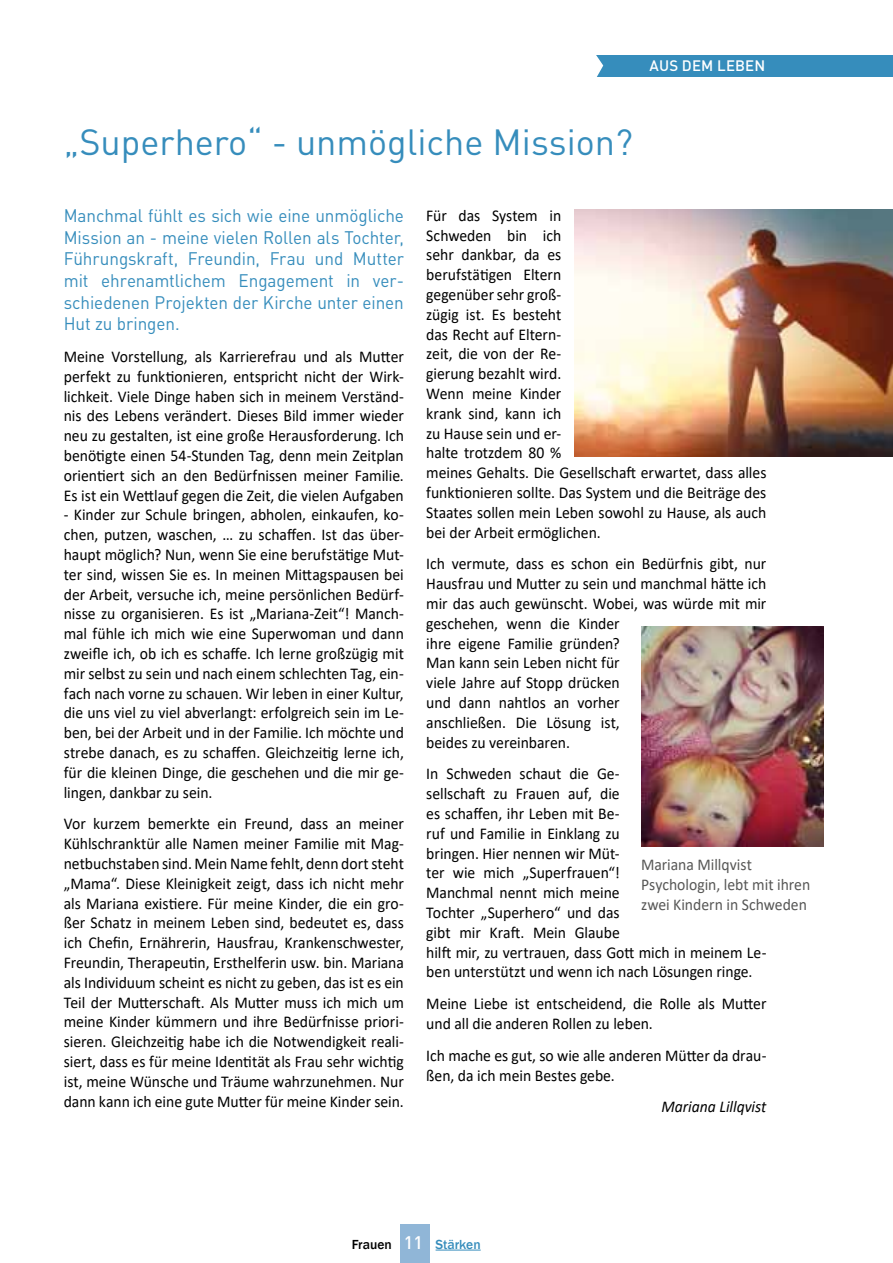
<style>
.page{position:relative;width:893px;height:1263px;background:#fff}
.page>*{position:absolute;margin:0;border:0;box-sizing:border-box;transform-origin:0 0}
.t1{font:36px "DIN Pro";color:#368dbc}
.t2{font:18px/21.6px "DIN Pro";letter-spacing:-.005em;color:#368dbc;text-align:justify;scale:.95 1}
.t3{font:16.5px/19.8px "Calibri";letter-spacing:-.005em;color:#000;scale:.95 1}
.t4{font:16.5px/19.8px "Calibri";color:#575756;scale:.95 1}
.t5{font:italic 16.5px "Calibri";color:#000;scale:.95 1}
.t6{font:500 15px "DIN Pro";letter-spacing:.01em;color:#fff}
.t7{font:500 13.5px "Franklin Gothic";color:#368dbc}
.s1{color:#000}
.s2{font-family:"DIN Pro";font-size:18px;color:#fff}
</style>
<div class="page">
<img style="left:641px;top:626px;width:183px;height:220px">
<img style="left:574px;top:209px;width:319px;height:248px">
<div style="left:596px;top:55px;width:297px;height:22px;background:#368dbc"></div>
<svg style="left:596px;top:55px;width:8px;height:22px"></svg>
<hr style="left:436px;top:1250px;width:45px;height:1px;background:#368dbc">
<div style="left:400px;top:1225px;width:29px;height:38px;background:#90b6d7"></div>
<p class="t6" style="left:650px;top:54px;width:117px">AUS DEM LEBEN</p>
<h1 class="t1" style="left:64px;top:115px;width:571px">„Superhero“ - unmögliche Mission?</h1>
<p class="t2" style="left:64px;top:204px;width:360px">Manchmal fühlt es sich wie eine unmögliche Mission an - meine vielen Rollen als Tochter, Führungskraft, Freundin, Frau und Mutter mit ehrenamtlichem Engagement in ver&shy;schiedenen Projekten der Kirche unter einen Hut zu bringen.</p>
<p class="t3" style="left:64px;top:346px;width:360px;text-align:justify">Meine Vorstellung, als Karrierefrau und als Mutter perfekt zu funktionieren, entspricht nicht der Wirk&shy;lichkeit. Viele Dinge haben sich in meinem Verständ&shy;nis des Lebens verändert. Dieses Bild immer wieder neu zu gestalten, ist eine große Herausforderung. Ich benötigte einen 54-Stunden Tag, denn mein Zeitplan orientiert sich an den Bedürfnissen meiner Familie.<br>Es ist ein Wettlauf gegen die Zeit, die vielen Aufgaben</p>
<p class="t3" style="left:64px;top:505px;width:360px;text-align:justify">- Kinder zur Schule bringen, abholen, einkaufen, ko&shy;chen, putzen, waschen, … zu schaffen. Ist das über&shy;haupt möglich? Nun, wenn Sie eine berufstätige Mut&shy;ter sind, wissen Sie es. In meinen Mittagspausen bei der Arbeit, versuche ich, meine persönlichen Bedürf&shy;nisse zu organisieren. Es ist „Mariana-Zeit“! Manch&shy;mal fühle ich mich wie eine Superwoman und dann zweifle ich, ob ich es schaffe. Ich lerne großzügig mit mir selbst zu sein und nach einem schlechten Tag, ein&shy;fach nach vorne zu schauen. Wir leben in einer Kultur, die uns viel zu viel abverlangt: erfolgreich sein im Le&shy;ben, bei der Arbeit und in der Familie. Ich möchte und strebe danach, es zu schaffen. Gleichzeitig lerne ich, für die kleinen Dinge, die geschehen und die mir ge&shy;lingen, dankbar zu sein.</p>
<p class="t3" style="left:64px;top:814px;width:360px;text-align:justify">Vor kurzem bemerkte ein Freund, dass an meiner Kühlschranktür alle Namen meiner Familie mit Mag&shy;netbuchstaben sind. Mein Name fehlt, denn dort steht „Mama“. Diese Kleinigkeit zeigt, dass ich nicht mehr als Mariana existiere. Für meine Kinder, die ein gro&shy;ßer Schatz in meinem Leben sind, bedeutet es, dass ich Chefin, Ernährerin, Hausfrau, Krankenschwester, Freundin, Therapeutin, Ersthelferin usw. bin. Mariana als Individuum scheint es nicht zu geben, das ist es ein Teil der Mutterschaft. Als Mutter muss ich mich um meine Kinder kümmern und ihre Bedürfnisse priori&shy;sieren. Gleichzeitig habe ich die Notwendigkeit reali&shy;siert, dass es für meine Identität als Frau sehr wichtig ist, meine Wünsche und Träume wahrzunehmen. Nur dann kann ich eine gute Mutter für meine Kinder sein.</p>
<p class="t3" style="left:426px;top:205px;width:360px">Für das System in<br>Schweden bin ich<br>sehr dankbar, da es<br>berufstätigen Eltern<br>gegenüber sehr groß-<br>zügig ist. Es besteht<br>das Recht auf Eltern-<br>zeit, die von der Re-<br>gierung bezahlt wird.<br>Wenn meine Kinder<br>krank sind, kann ich<br>zu Hause sein und er-<br>halte trotzdem 80 %<br>meines Gehalts. Die Gesellschaft erwartet, dass alles funktionieren sollte. Das System und die Beiträge des<br>Staates sollen mein Leben sowohl zu Hause, als auch bei der Arbeit ermöglichen.</p>
<p class="t3" style="left:426px;top:554px;width:360px">Ich vermute, dass es schon ein Bedürfnis gibt, nur Hausfrau und Mutter zu sein und manchmal hätte ich mir das auch gewünscht. Wobei, was würde mit mir geschehen, wenn die Kinder<br>ihre eigene Familie gründen?<br>Man kann sein Leben nicht für<br>viele Jahre auf Stopp drücken<br>und dann nahtlos an vorher<br>anschließen. Die Lösung ist,<br>beides zu vereinbaren.</p>
<p class="t3" style="left:426px;top:764px;width:360px">In Schweden schaut die Ge-<br>sellschaft zu Frauen auf, die<br>es schaffen, ihr Leben mit Be-<br>ruf und Familie in Einklang zu<br>bringen. Hier nennen wir Müt-<br>ter wie mich „Superfrauen“!<br>Manchmal nennt mich meine<br>Tochter „Superhero“ und das<br>gibt mir Kraft. Mein Glaube<br>hilft mir, zu vertrauen, dass Gott mich in meinem Le&shy;ben unterstützt und wenn ich nach Lösungen ringe.</p>
<p class="t3" style="left:426px;top:993px;width:360px">Meine Liebe ist entscheidend, die Rolle als Mutter und all die anderen Rollen zu leben.</p>
<p class="t3" style="left:426px;top:1045px;width:360px">Ich mache es gut, so wie alle anderen Mütter da drau&shy;ßen, da ich mein Bestes gebe.</p>
<p class="t5" style="left:661px;top:1095px;width:112px">Mariana Lillqvist</p>
<p class="t4" style="left:641px;top:854px;width:180px">Mariana Millqvist<br>Psychologin, lebt mit ihren zwei Kindern in Schweden</p>
<p class="t7" style="left:352px;top:1236px;width:130px"><span class="s1">Frauen</span> <span class="s2">11</span> Stärken</p>
</div>
